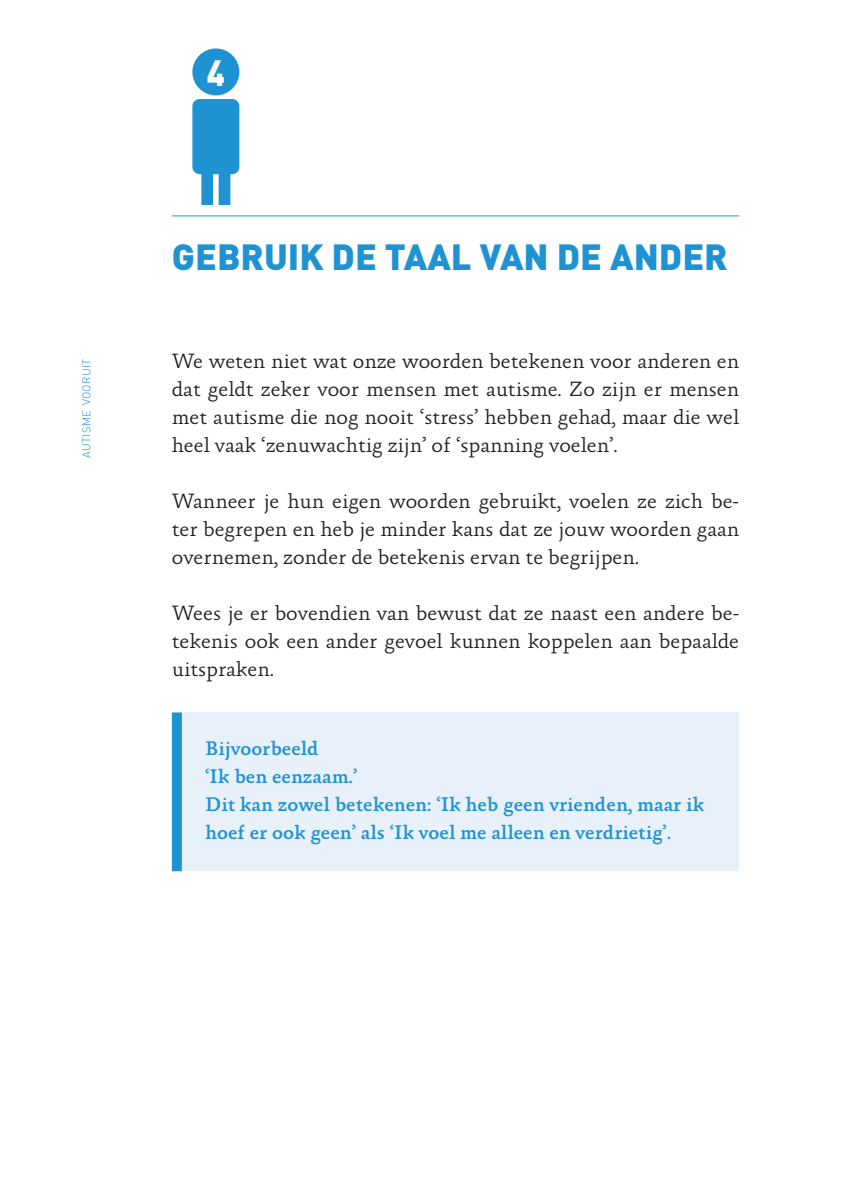
<style>
.page{position:relative;width:843px;height:1194px;background:#fff}
.page>*{position:absolute;margin:0;border:0;box-sizing:border-box;transform-origin:0 0}
.t1{font:900 36px "DIN";color:#1f93d2}
.t2{font:900 36px "DIN";color:#fff;scale:.9 1}
.t3{font:300 21px/28px "Absara OT";color:#231f20;text-align:justify}
.t4{font:500 20px/28px "Absara OT";color:#1f93d2}
.t5{font:300 11.2px "DIN";letter-spacing:.03em;color:#1f93d2}
</style>
<div class="page">
<div style="left:192px;top:48px;width:47px;height:47px;background:#1f93d2;border-radius:50%"></div>
<svg style="left:192px;top:99px;width:47px;height:106px"></svg>
<hr style="left:172px;top:215px;width:567px;height:1px;background:#1f93d2">
<div style="left:177px;top:712px;width:561px;height:159px;background:#e8f1f9"></div>
<div style="left:172px;top:712px;width:10px;height:159px;background:#1f93d2"></div>
<p class="t5" style="left:79px;top:458px;width:101px;rotate:-90deg">autisme vooruit</p>
<h1 class="t2" style="left:207px;top:49px;width:22px">4</h1>
<h1 class="t1" style="left:172px;top:233px;width:557px">GEBRUIK DE TAAL VAN DE ANDER</h1>
<p class="t3" style="left:172px;top:348px;width:568px">We weten niet wat onze woorden betekenen voor anderen en dat geldt zeker voor mensen met autisme. Zo zijn er mensen met autisme die nog nooit ‘stress’ hebben gehad, maar die wel heel vaak ‘zenuwachtig zijn’ of ‘spanning voelen’.</p>
<p class="t3" style="left:172px;top:488px;width:568px">Wanneer je hun eigen woorden gebruikt, voelen ze zich be&shy;ter begrepen en heb je minder kans dat ze jouw woorden gaan overnemen, zonder de betekenis ervan te begrijpen.</p>
<p class="t3" style="left:172px;top:600px;width:569px">Wees je er bovendien van bewust dat ze naast een andere be&shy;tekenis ook een ander gevoel kunnen koppelen aan bepaalde uitspraken.</p>
<p class="t4" style="left:205px;top:735px;width:500px">Bijvoorbeeld<br>‘Ik ben eenzaam.’<br>Dit kan zowel betekenen: ‘Ik heb geen vrienden, maar ik hoef er ook geen’ als ‘Ik voel me alleen en verdrietig’.</p>
</div>
